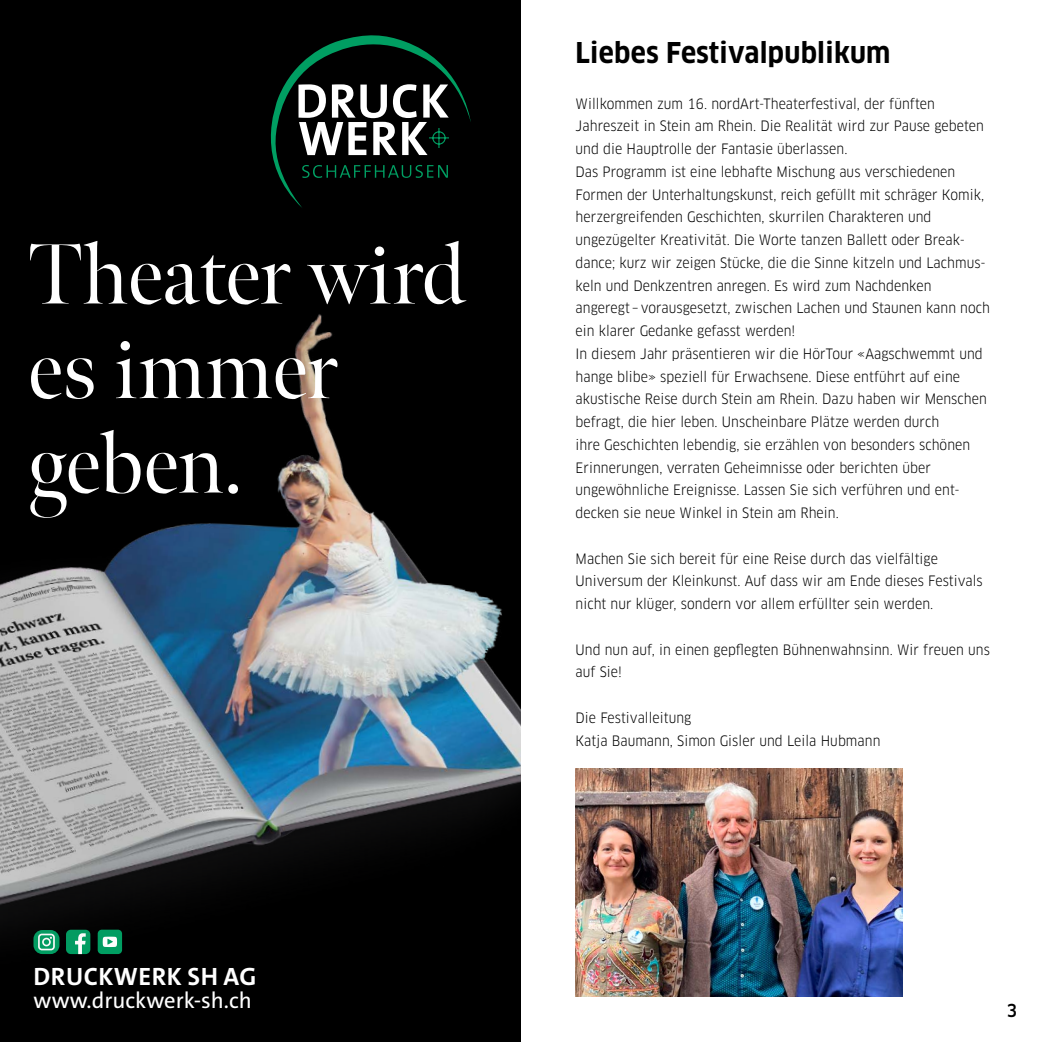
<style>
.page{position:relative;width:1042px;height:1042px;background:#fff}
.page>*{position:absolute;margin:0;border:0;box-sizing:border-box;transform-origin:0 0}
.t1{font:85.75px/94.5px "Meno Banner";color:#fff}
.t2{font:700 28px "Clan OT Narr";letter-spacing:.01em;color:#000}
.t3{font:700 25.2px "The Sans Trial";letter-spacing:.025em;color:#fff}
.t4{font:22.75px "The Sans Trial";color:#fff}
.t5{font:500 17.5px "Clan OT Narr";color:#000}
.t6{font:14px/22.8px "Clan OT Narr";letter-spacing:.005em;color:#000}
</style>
<div class="page">
<div style="left:0;top:0;width:521px;height:1042px;background:#000"></div>
<svg style="left:270px;top:35px;width:201px;height:173px"></svg>
<img style="left:0;top:314px;width:521px;height:641px">
<img style="left:575px;top:768px;width:327px;height:228px">
<h1 class="t1" style="left:28px;top:228px;width:439px">Theater wird es immer geben.</h1>
<h3 class="t3" style="left:33px;top:965px;width:224px">DRUCKWERK SH AG</h3>
<h3 class="t4" style="left:33px;top:990px;width:220px">www.druckwerk-sh.ch</h3>
<h2 class="t2" style="left:575px;top:37px;width:316px">Liebes Festivalpublikum</h2>
<p class="t6" style="left:575px;top:92px;width:416px">Willkommen zum 16. nordArt-Theaterfestival, der fünften Jahreszeit in Stein am Rhein. Die Realität wird zur Pause gebeten und die Hauptrolle der Fantasie überlassen.<br>Das Programm ist eine lebhafte Mischung aus verschiedenen Formen der Unterhaltungskunst, reich gefüllt mit schräger Komik, herzergreifenden Geschichten, skurrilen Charakteren und ungezügelter Kreativität. Die Worte tanzen Ballett oder Break&shy;dance; kurz wir zeigen Stücke, die die Sinne kitzeln und Lachmus&shy;keln und Denkzentren anregen. Es wird zum Nachdenken<br>angeregt –vorausgesetzt, zwischen Lachen und Staunen kann noch ein klarer Gedanke gefasst werden!<br>In diesem Jahr präsentieren wir die HörTour «Aagschwemmt und hange blibe» speziell für Erwachsene. Diese entführt auf eine akustische Reise durch Stein am Rhein. Dazu haben wir Menschen befragt, die hier leben. Unscheinbare Plätze werden durch<br>ihre Geschichten lebendig, sie erzählen von besonders schönen Erinnerungen, verraten Geheimnisse oder berichten über ungewöhnliche Ereignisse. Lassen Sie sich verführen und ent&shy;decken sie neue Winkel in Stein am Rhein.</p>
<p class="t6" style="left:575px;top:547px;width:409px">Machen Sie sich bereit für eine Reise durch das vielfältige<br>Universum der Kleinkunst. Auf dass wir am Ende dieses Festivals nicht nur klüger, sondern vor allem erfüllter sein werden.</p>
<p class="t6" style="left:575px;top:638px;width:416px">Und nun auf, in einen gepflegten Bühnenwahnsinn. Wir freuen uns auf Sie!</p>
<p class="t6" style="left:575px;top:706px;width:306px">Die Festivalleitung<br>Katja Baumann, Simon Gisler und Leila Hubmann</p>
<p class="t5" style="left:1007px;top:1000px;width:12px">3</p>
</div>
